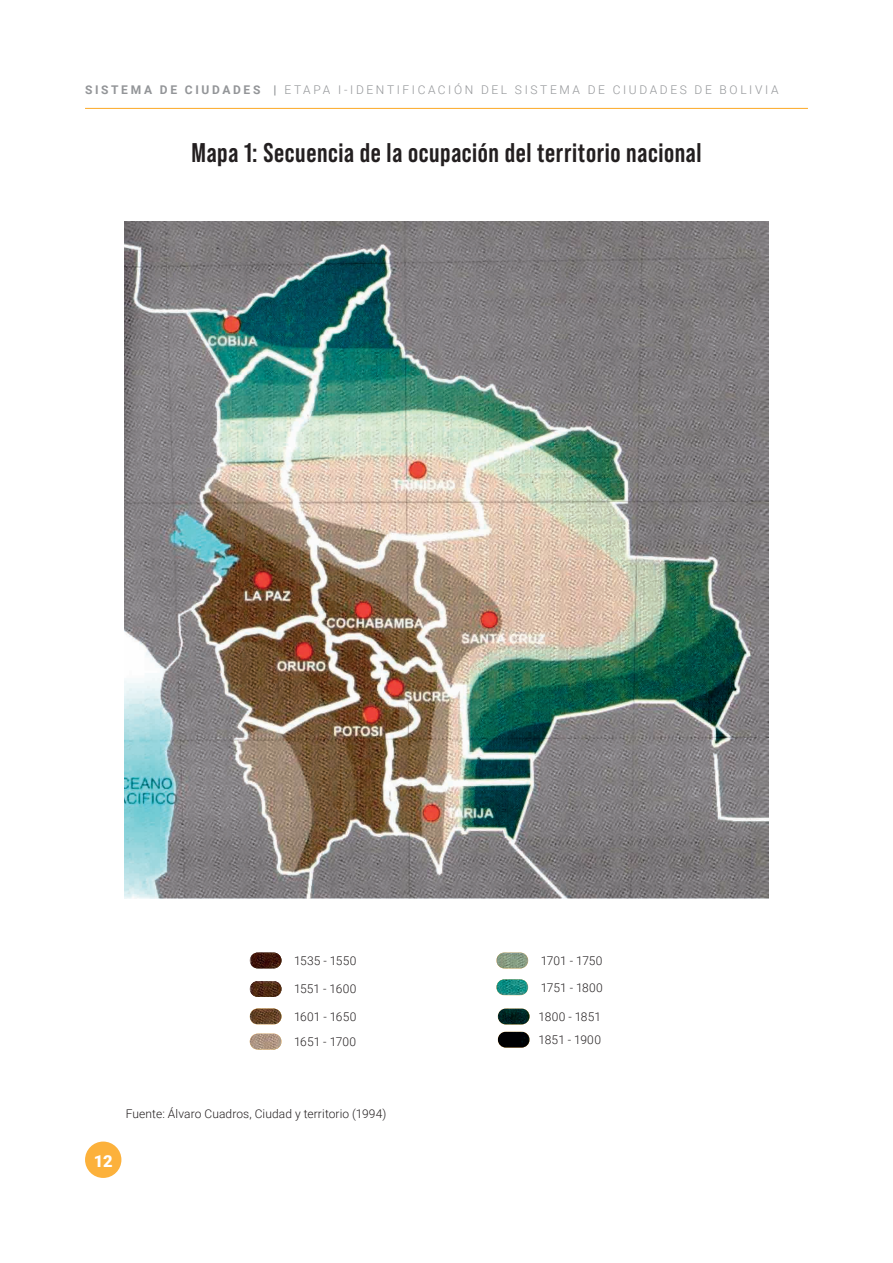
<style>
.page{position:relative;width:893px;height:1263px;background:#fff}
.page>*{position:absolute;margin:0;border:0;box-sizing:border-box;transform-origin:0 0}
.PARRAFOS_GENERALES{font:700 27px "Bebas Neue Pro";letter-spacing:.02em;color:#231f20}
.t1{font:900 16.5px "Roboto";color:#fff}
.PARRAFOS_GENERALES-2{font:300 12px "Roboto";letter-spacing:.01em;color:#231f20}
.t2{font:300 12px "Roboto";letter-spacing:.215em;color:#939598}
.s1{font-weight:700}
</style>
<div class="page">
<hr style="left:85px;top:108px;width:723px;height:1px;background:#fcb13b">
<div style="left:85px;top:1141px;width:36px;height:37px;background:#fcb13b;border-radius:50%"></div>
<img style="left:124px;top:221px;width:644px;height:678px">
<img style="left:498px;top:1032px;width:32px;height:15px;border-radius:8px">
<img style="left:498px;top:1008px;width:32px;height:16px;border-radius:8px">
<img style="left:496px;top:979px;width:32px;height:16px;border-radius:8px">
<img style="left:496px;top:952px;width:32px;height:16px;border-radius:8px">
<img style="left:250px;top:952px;width:31px;height:16px;border-radius:8px">
<img style="left:250px;top:981px;width:31px;height:16px;border-radius:8px">
<img style="left:250px;top:1034px;width:31px;height:15px;border-radius:8px">
<img style="left:250px;top:1008px;width:31px;height:16px;border-radius:8px">
<p class="t2" style="left:85px;top:81px;width:695px"><span class="s1">SISTEMA DE CIUDADES |</span> ETAPA I-IDENTIFICACIÓN DEL SISTEMA DE CIUDADES DE BOLIVIA</p>
<p class="PARRAFOS_GENERALES" style="left:191px;top:137px;width:511px">Mapa 1: Secuencia de la ocupación del territorio nacional</p>
<p class="PARRAFOS_GENERALES-2" style="left:294px;top:952px;width:64px">1535 - 1550</p>
<p class="PARRAFOS_GENERALES-2" style="left:294px;top:981px;width:64px">1551 - 1600</p>
<p class="PARRAFOS_GENERALES-2" style="left:294px;top:1008px;width:64px">1601 - 1650</p>
<p class="PARRAFOS_GENERALES-2" style="left:294px;top:1033px;width:64px">1651 - 1700</p>
<h2 class="t1" style="left:94px;top:1150px;width:21px">12</h2>
<p class="PARRAFOS_GENERALES-2" style="left:126px;top:1105px;width:262px">Fuente: Álvaro Cuadros, Ciudad y territorio (1994)</p>
<p class="PARRAFOS_GENERALES-2" style="left:541px;top:952px;width:63px">1701 - 1750</p>
<p class="PARRAFOS_GENERALES-2" style="left:541px;top:979px;width:64px">1751 - 1800</p>
<p class="PARRAFOS_GENERALES-2" style="left:539px;top:1008px;width:64px">1800 - 1851</p>
<p class="PARRAFOS_GENERALES-2" style="left:539px;top:1031px;width:64px">1851 - 1900</p>
</div>
